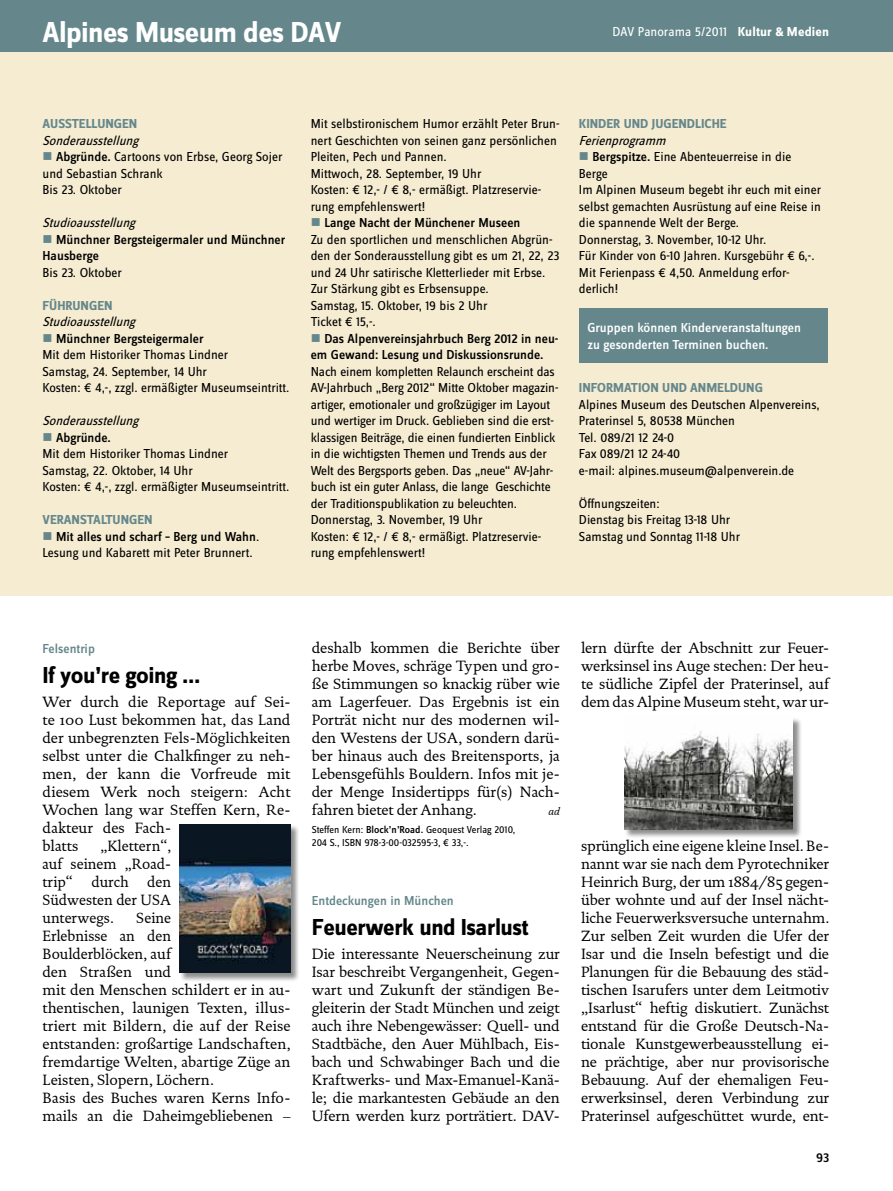
<style>
.page{position:relative;width:893px;height:1191px;background:#fff}
.page>*{position:absolute;margin:0;border:0;box-sizing:border-box;transform-origin:0 0}
.t1{font:700 30px "Zine Sans Dis";letter-spacing:-.02em;color:#fff}
.t2{font:700 24px "Zine Sans Dis";letter-spacing:-.02em;color:#000}
.t3{font:15px/18px "DTL Documenta ST";color:#000;text-align:justify}
.t4{font:13.5px/16.5px "Zine Sans Dis";color:#000}
.t5{font:500 13.5px/16.5px "Zine Sans Dis";color:#000}
.t6{font:italic 13.5px "Zine Sans Dis";color:#000}
.t7{font:700 13.5px "Zine Sans Dis";color:#65878c}
.t8{font:500 13.5px/16.5px "Zine Sans Dis";color:#fff}
.t9{font:500 13.5px "Zine Sans Dis";color:#65878c}
.t10{font:13.5px "Zine Sans Dis";color:#fff}
.t11{font:10.5px/13.5px "Zine Sans Dis";color:#000}
.t12{font:italic 10.5px "DTL Documenta ST";color:#000}
.s1{font-weight:700}
.s2{color:#65878c}
.s3{font-weight:500}
</style>
<div class="page">
<div style="left:179px;top:824px;width:120px;height:157px;background:#000;opacity:.45"></div>
<img style="left:180px;top:824px;width:111px;height:148px">
<div style="left:625px;top:717px;width:177px;height:121px;background:#000;opacity:.45"></div>
<img style="left:625px;top:717px;width:168px;height:112px">
<div style="left:0;top:9px;width:893px;height:586px;background:#f5ecd1"></div>
<div style="left:0;top:0;width:893px;height:51px;background:#65878c"></div>
<div style="left:579px;top:308px;width:248px;height:55px;background:#65878c"></div>
<h1 class="t1" style="left:43px;top:16px;width:300px">ALPINES MUSEUM DES DAV</h1>
<p class="t10" style="left:612px;top:25px;width:218px">DAV Panorama 5/2011 <span class="s1">KULTUR &amp; MEDIEN</span></p>
<p class="t7" style="left:43px;top:117px;width:9px">AUSSTE</p>
<p class="t7" style="left:86px;top:117px;width:53px">LLUNGEN</p>
<p class="t6" style="left:43px;top:133px;width:101px">Sonderausstellung</p>
<p class="t4" style="left:43px;top:149px;width:241px"><span class="s2">■</span> <span class="s3">Abgründe.</span> Cartoons von Erbse, Georg Sojer und Sebastian Schrank<br>Bis 23. Oktober</p>
<p class="t6" style="left:43px;top:216px;width:98px">Studioausstellung</p>
<p class="t5" style="left:43px;top:232px;width:244px"><span class="s2">■</span> Münchner Bergsteigermaler und Münchner<br>Hausberge</p>
<p class="t4" style="left:43px;top:265px;width:81px">Bis 23. Oktober</p>
<p class="t7" style="left:43px;top:298px;width:72px">FÜHRUNGEN</p>
<p class="t6" style="left:43px;top:315px;width:98px">Studioausstellung</p>
<p class="t4" style="left:43px;top:331px;width:248px"><span class="s2">■</span> <span class="s3">Münchner Bergsteigermaler<br></span>Mit dem Historiker Thomas Lindner<br>Samstag, 24. September, 14 Uhr<br>Kosten: € 4,-, zzgl. ermäßigter Museumseintritt.</p>
<p class="t6" style="left:43px;top:414px;width:101px">Sonderausstellung</p>
<p class="t4" style="left:43px;top:430px;width:248px"><span class="s2">■</span> <span class="s3">Abgründe.<br></span>Mit dem Historiker Thomas Lindner<br>Samstag, 22. Oktober, 14 Uhr<br>Kosten: € 4,-, zzgl. ermäßigter Museumseintritt.</p>
<p class="t7" style="left:43px;top:513px;width:112px">VERANSTALTU NGEN</p>
<p class="t4" style="left:43px;top:529px;width:218px"><span class="s2">■</span> <span class="s3">Mit alles und scharf – Berg und Wahn</span>.<br>Lesung und Kabarett mit Peter Brunnert.</p>
<p class="t4" style="left:311px;top:116px;width:250px">Mit selbstironischem Humor erzählt Peter Brun&shy;nert Geschichten von seinen ganz persönlichen Pleiten, Pech und Pannen.<br>Mittwoch, 28. September, 19 Uhr<br>Kosten: € 12,- / € 8,- ermäßigt. Platzreservie&shy;rung empfehlenswert!</p>
<p class="t4" style="left:311px;top:215px;width:250px"><span class="s2">■</span> <span class="s3">Lange Nacht der Münchener Museen<br></span>Zu den sportlichen und menschlichen Abgrün&shy;den der Sonderausstellung gibt es um 21, 22, 23 und 24 Uhr satirische Kletterlieder mit Erbse.<br>Zur Stärkung gibt es Erbsensuppe.<br>Samstag, 15. Oktober, 19 bis 2 Uhr<br>Ticket € 15,-.</p>
<p class="t5" style="left:311px;top:331px;width:249px"><span class="s2">■</span> Das Alpenvereinsjahrbuch Berg 2012 in neu&shy;em Gewand: Lesung und Diskussionsrunde.</p>
<p class="t4" style="left:311px;top:364px;width:249px">Nach einem kompletten Relaunch erscheint das AV-Jahrbuch „Berg 2012“ Mitte Oktober magazin&shy;artiger, emotionaler und großzügiger im Layout und wertiger im Druck. Geblieben sind die erst&shy;klassigen Beiträge, die einen fundierten Einblick in die wichtigsten Themen und Trends aus der Welt des Bergsports geben. Das „neue“ AV-Jahr&shy;buch ist ein guter Anlass, die lange Geschichte der Traditionspublikation zu beleuchten.<br>Donnerstag, 3. November, 19 Uhr<br>Kosten: € 12,- / € 8,- ermäßigt. Platzreservie&shy;rung empfehlenswert!</p>
<p class="t7" style="left:579px;top:117px;width:148px">KINDER UND JUGENDLICHE</p>
<p class="t6" style="left:579px;top:133px;width:92px">Ferienprogramm</p>
<p class="t4" style="left:579px;top:149px;width:244px"><span class="s2">■</span> <span class="s3">Bergspitze.</span> Eine Abenteuerreise in die<br>Berge<br>Im Alpinen Museum begebt ihr euch mit einer selbst gemachten Ausrüstung auf eine Reise in die spannende Welt der Berge.<br>Donnerstag, 3. November, 10-12 Uhr.<br>Für Kinder von 6-10 Jahren. Kursgebühr € 6,-.<br>Mit Ferienpass € 4,50. Anmeldung erfor&shy;derlich!</p>
<p class="t8" style="left:587px;top:320px;width:215px">Gruppen können Kinderveranstaltungen zu gesonderten Terminen buchen.</p>
<p class="t7" style="left:579px;top:381px;width:43px">INFORMATIO</p>
<p class="t7" style="left:650px;top:381px;width:114px">N UND ANMELDUNG</p>
<p class="t4" style="left:579px;top:397px;width:242px">Alpines Museum des Deutschen Alpenvereins,<br>Praterinsel 5, 80538 München<br>Tel. 089/21 12 24-0<br>Fax 089/21 12 24-40<br>e-mail: alpines.museum@alpenverein.de</p>
<p class="t4" style="left:579px;top:496px;width:163px">Öffnungszeiten:<br>Dienstag bis Freitag 13-18 Uhr<br>Samstag und Sonntag 11-18 Uhr</p>
<p class="t9" style="left:43px;top:641px;width:54px">Felsentrip</p>
<h2 class="t2" style="left:43px;top:662px;width:160px">IF YOU’RE GOING …</h2>
<p class="t3" style="left:43px;top:693px;width:250px;text-align:left">Wer durch die Reportage auf Sei&shy;te 100 Lust bekommen hat, das Land der unbegrenzten Fels-Möglichkeiten selbst unter die Chalkfinger zu neh&shy;men, der kann die Vorfreude mit diesem Werk noch steigern: Acht<br>Wochen lang war Steffen Kern, Re&shy;dakteur des Fach-<br>blatts</p>
<p class="t3" style="left:43px;top:837px;width:130px;text-align:left;text-indent:58px">„Klettern“, auf seinem „Road&shy;trip“ durch den<br>Südwesten der USA unterwegs.</p>
<p class="t3" style="left:43px;top:909px;width:250px;text-align:left;text-indent:94px">Seine<br>Erlebnisse an den<br>Boulderblöcken, auf<br>den Straßen und<br>mit den Menschen schildert er in au&shy;thentischen, launigen Texten, illus&shy;triert mit Bildern, die auf der Reise entstanden: großartige Landschaften, fremdartige Welten, abartige Züge an<br>Leisten, Slopern, Löchern.<br>Basis des Buches waren Kerns Info&shy;mails an die Daheimgebliebenen –</p>
<p class="t3" style="left:312px;top:639px;width:250px">deshalb kommen die Berichte über herbe Moves, schräge Typen und gro&shy;ße Stimmungen so knackig rüber wie am Lagerfeuer. Das Ergebnis ist ein Porträt nicht nur des modernen wil&shy;den Westens der USA, sondern darü&shy;ber hinaus auch des Breitensports, ja Lebensgefühls Bouldern. Infos mit je&shy;der Menge Insidertipps für(s) Nach&shy;fahren bietet der Anhang.</p>
<p class="t12" style="left:549px;top:805px;width:13px">ad</p>
<p class="t11" style="left:312px;top:823px;width:205px">Steffen Kern: <span class="s3">Block’n’Road.</span> Geoquest Verlag 2010,<br>204 S., ISBN 978-3-00-032595-3, € 33,-.</p>
<p class="t9" style="left:312px;top:893px;width:144px">Entdeckungen in München</p>
<h2 class="t2" style="left:312px;top:914px;width:218px">FEUERWERK UND ISARLUST</h2>
<p class="t3" style="left:312px;top:945px;width:250px">Die interessante Neuerscheinung zur Isar beschreibt Vergangenheit, Gegen&shy;wart und Zukunft der ständigen Be&shy;gleiterin der Stadt München und zeigt auch ihre Nebengewässer: Quell- und Stadtbäche, den Auer Mühlbach, Eis&shy;bach und Schwabinger Bach und die Kraftwerks- und Max-Emanuel-Kanä&shy;le; die markantesten Gebäude an den Ufern werden kurz porträtiert. DAV-</p>
<p class="t3" style="left:581px;top:639px;width:250px">lern dürfte der Abschnitt zur Feuer&shy;werksinsel ins Auge stechen: Der heu&shy;te südliche Zipfel der Praterinsel, auf dem das Alpine Museum steht, war ur-</p>
<p class="t3" style="left:581px;top:837px;width:250px">sprünglich eine eigene kleine Insel. Be&shy;nannt war sie nach dem Pyrotechniker Heinrich Burg, der um 1884/85 gegen&shy;über wohnte und auf der Insel nächt&shy;liche Feuerwerksversuche unternahm.<br>Zur selben Zeit wurden die Ufer der Isar und die Inseln befestigt und die Planungen für die Bebauung des städ&shy;tischen Isarufers unter dem Leitmotiv „Isarlust“ heftig diskutiert. Zunächst entstand für die Große Deutsch-Na&shy;tionale Kunstgewerbeausstellung ei&shy;ne prächtige, aber nur provisorische Bebauung. Auf der ehemaligen Feu&shy;erwerksinsel, deren Verbindung zur Praterinsel aufgeschüttet wurde, ent-</p>
<p class="t5" style="left:816px;top:1150px;width:15px">93</p>
</div>
